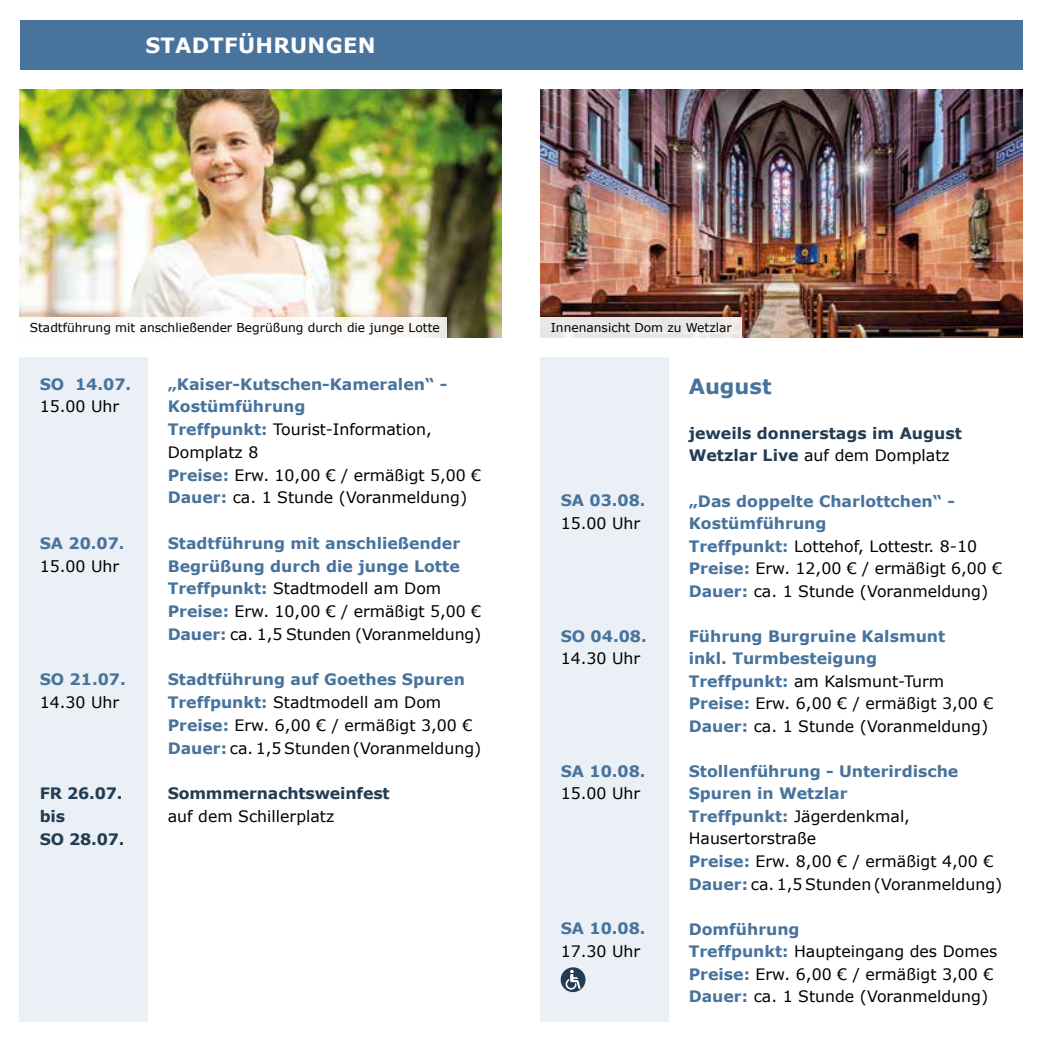
<style>
.page{position:relative;width:1042px;height:1042px;background:#fff}
.page>*{position:absolute;margin:0;border:0;box-sizing:border-box;transform-origin:0 0}
.t1{font:700 21px "Verdana";letter-spacing:.015em;color:#fff}
.t2{font:700 21px "Verdana";color:#47739c}
.t3{font:15.75px/22.6px "Verdana";color:#000}
.t4{font:700 15.75px/22.8px "Verdana";color:#47739c}
.t5{font:700 15.75px/22.8px "Verdana";letter-spacing:-.01em;color:#223c53}
.t6{font:12.25px "Verdana";color:#000}
.s1{font-weight:700;color:#47739c}
.s2{font-weight:400;color:#000}
</style>
<div class="page">
<img style="left:20px;top:89px;width:481px;height:248px">
<div style="left:20px;top:357px;width:128px;height:665px;background:#ebeff6"></div>
<div style="left:541px;top:357px;width:128px;height:665px;background:#ebeff6"></div>
<div style="left:20px;top:20px;width:1002px;height:49px;background:#47739c"></div>
<div style="left:561px;top:967px;width:24px;height:25px;background:#223c53;border-radius:50%"></div>
<svg style="left:565px;top:970px;width:15px;height:19px"></svg>
<div style="left:0;top:317px;width:446px;height:25px;background:#fff"></div>
<img style="left:541px;top:89px;width:481px;height:248px">
<svg style="left:540px;top:317px;width:201px;height:21px;background:#eae7e7"></svg>
<h1 class="t1" style="left:145px;top:30px;width:232px">STADTFÜHRUNGEN</h1>
<p class="t6" style="left:30px;top:319px;width:411px">Stadtführung mit anschließender Begrüßung durch die junge Lotte</p>
<p class="t6" style="left:551px;top:319px;width:182px">Innenansicht Dom zu Wetzlar</p>
<p class="t4" style="left:40px;top:372px;width:93px">SO 14.07.</p>
<p class="t3" style="left:40px;top:395px;width:81px">15.00 Uhr</p>
<p class="t4" style="left:40px;top:531px;width:86px">SA 20.07.</p>
<p class="t3" style="left:40px;top:554px;width:81px">15.00 Uhr</p>
<p class="t4" style="left:40px;top:668px;width:88px">SO 21.07.</p>
<p class="t3" style="left:40px;top:691px;width:81px">14.30 Uhr</p>
<p class="t5" style="left:40px;top:782px;width:86px">FR 26.07. bis<br>SO 28.07.</p>
<p class="t3" style="left:168px;top:372px;width:315px"><span class="s1">„Kaiser-Kutschen-Kameralen“ -<br>Kostümführung<br>Treffpunkt:</span> Tourist-Information,<br>Domplatz 8<br><span class="s1">Preise:</span> Erw. 10,00 € / ermäßigt 5,00 €<br><span class="s1">Dauer:</span> ca. 1 Stunde (Voranmeldung)</p>
<p class="t4" style="left:168px;top:531px;width:315px">Stadtführung mit anschließender Begrüßung durch die junge Lotte Treffpunkt: <span class="s2">Stadtmodell am Dom </span>Preise: <span class="s2">Erw. 10,00 € / ermäßigt 5,00 € </span>Dauer: <span class="s2">ca. 1,5 Stunden (Voranmeldung)</span></p>
<p class="t3" style="left:168px;top:668px;width:315px"><span class="s1">Stadtführung auf Goethes Spuren Treffpunkt:</span> Stadtmodell am Dom <span class="s1">Preise:</span> Erw. 6,00 € / ermäßigt 3,00 € <span class="s1">Dauer:</span> ca. 1,5 Stunden (Voranmeldung)</p>
<p class="t5" style="left:168px;top:782px;width:223px">Sommmernachtsweinfest</p>
<p class="t3" style="left:168px;top:805px;width:168px">auf dem Schillerplatz</p>
<p class="t4" style="left:561px;top:489px;width:86px">SA 03.08.</p>
<p class="t3" style="left:561px;top:512px;width:81px">15.00 Uhr</p>
<p class="t4" style="left:561px;top:624px;width:88px">SO 04.08.</p>
<p class="t3" style="left:561px;top:647px;width:81px">14.30 Uhr</p>
<p class="t4" style="left:561px;top:759px;width:86px">SA 10.08.</p>
<p class="t3" style="left:561px;top:782px;width:81px">15.00 Uhr</p>
<p class="t4" style="left:561px;top:917px;width:86px">SA 10.08.</p>
<p class="t3" style="left:561px;top:939px;width:81px">17.30 Uhr</p>
<h1 class="t2" style="left:689px;top:371px;width:84px">August</h1>
<p class="t5" style="left:689px;top:421px;width:275px">jeweils donnerstags im August<br>Wetzlar Live <span class="s2">auf dem Domplatz</span></p>
<p class="t3" style="left:689px;top:489px;width:315px"><span class="s1">„Das doppelte Charlottchen“ -<br>Kostümführung<br>Treffpunkt:</span> Lottehof, Lottestr. 8-10<br><span class="s1">Preise:</span> Erw. 12,00 € / ermäßigt 6,00 €<br><span class="s1">Dauer:</span> ca. 1 Stunde (Voranmeldung)</p>
<p class="t4" style="left:689px;top:624px;width:306px">Führung Burgruine Kalsmunt<br>inkl. Turmbesteigung<br>Treffpunkt: <span class="s2">am Kalsmunt-Turm<br></span>Preise: <span class="s2">Erw. 6,00 € / ermäßigt 3,00 €<br></span>Dauer: <span class="s2">ca. 1 Stunde (Voranmeldung)</span></p>
<p class="t3" style="left:689px;top:759px;width:315px"><span class="s1">Stollenführung - Unterirdische<br>Spuren in Wetzlar<br>Treffpunkt:</span> Jägerdenkmal,<br>Hausertorstraße<br><span class="s1">Preise:</span> Erw. 8,00 € / ermäßigt 4,00 €<br><span class="s1">Dauer:</span> ca. 1,5 Stunden (Voranmeldung)</p>
<p class="t3" style="left:689px;top:917px;width:310px"><span class="s1">Domführung<br>Treffpunkt:</span> Haupteingang des Domes<br><span class="s1">Preise:</span> Erw. 6,00 € / ermäßigt 3,00 €<br><span class="s1">Dauer:</span> ca. 1 Stunde (Voranmeldung)</p>
</div>
